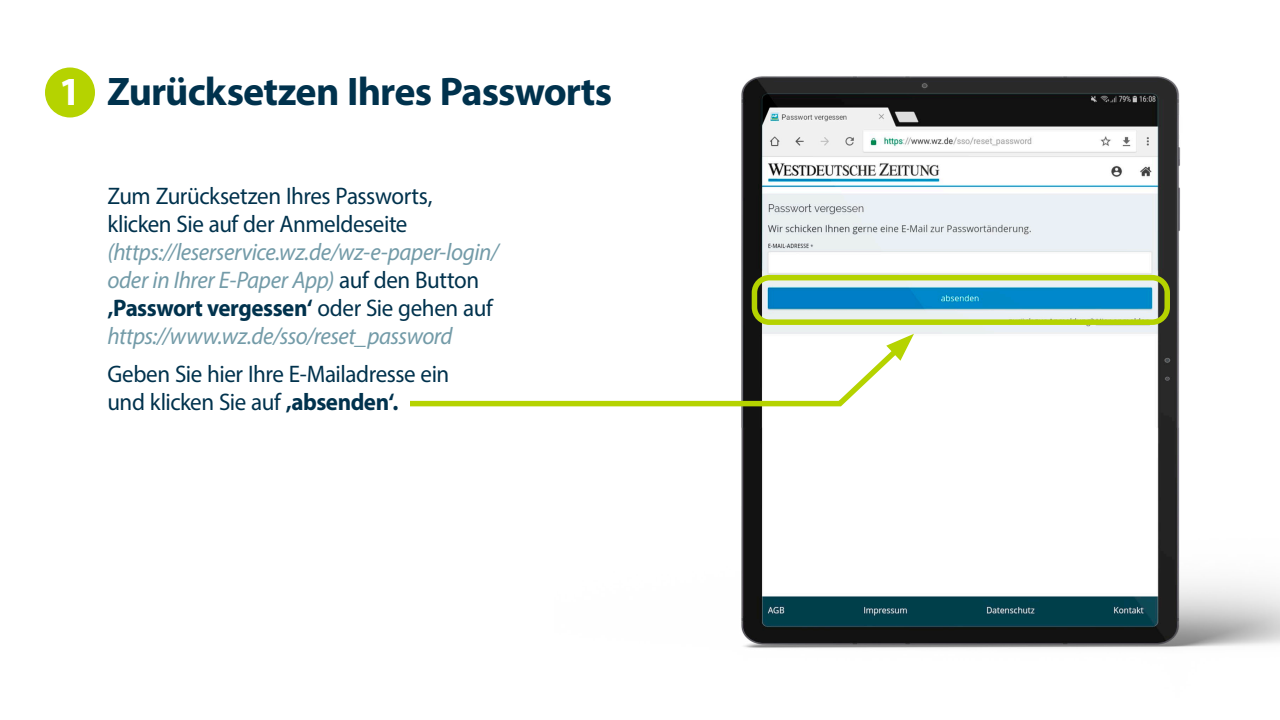
<style>
.page{position:relative;width:1280px;height:720px;background:#fff}
.page>*{position:absolute;margin:0;border:0;box-sizing:border-box;transform-origin:0 0}
.t1{font:700 40px "Myriad Pro";letter-spacing:-.02em;color:#00324d}
.t2{font:italic 24px/28px "Myriad Pro";letter-spacing:-.02em;color:#739ba8;scale:.96 1}
.t3{font:24px/28px "Myriad Pro";letter-spacing:-.02em;color:#00324d;scale:.96 1}
.s1{color:#fff}
.s2{font-style:normal;color:#00324d}
.s3{font-weight:700;font-style:normal;color:#00324d}
.s4{font-weight:700}
</style>
<div class="page">
<img style="left:741px;top:76px;width:539px;height:572px">
<div style="left:45px;top:68px;width:50px;height:50px;background:#b5d300;border-radius:50%"></div>
<svg style="left:410px;top:334px;width:504px;height:75px"></svg>
<div style="left:752px;top:275px;width:418px;height:50px;border:6px solid #b5d300;border-radius:15px"></div>
<h1 class="t1" style="left:59px;top:65px;width:555px"><span class="s1">1</span> Zurücksetzen Ihres Passworts</h1>
<p class="t3" style="left:107px;top:182px;width:340px">Zum Zurücksetzen Ihres Passworts, klicken Sie auf der Anmeldeseite</p>
<p class="t2" style="left:107px;top:238px;width:409px">(https://leserservice.wz.de/wz-e-paper-login/ oder in Ihrer E-Paper App) <span class="s2">auf den Button </span><span class="s3">‚Passwort vergessen‘</span> <span class="s2">oder Sie gehen auf </span>https://www.wz.de/sso/reset_password</p>
<p class="t3" style="left:107px;top:360px;width:358px">Geben Sie hier Ihre E-Mailadresse ein und klicken Sie auf <span class="s4">‚absenden‘.</span></p>
</div>
